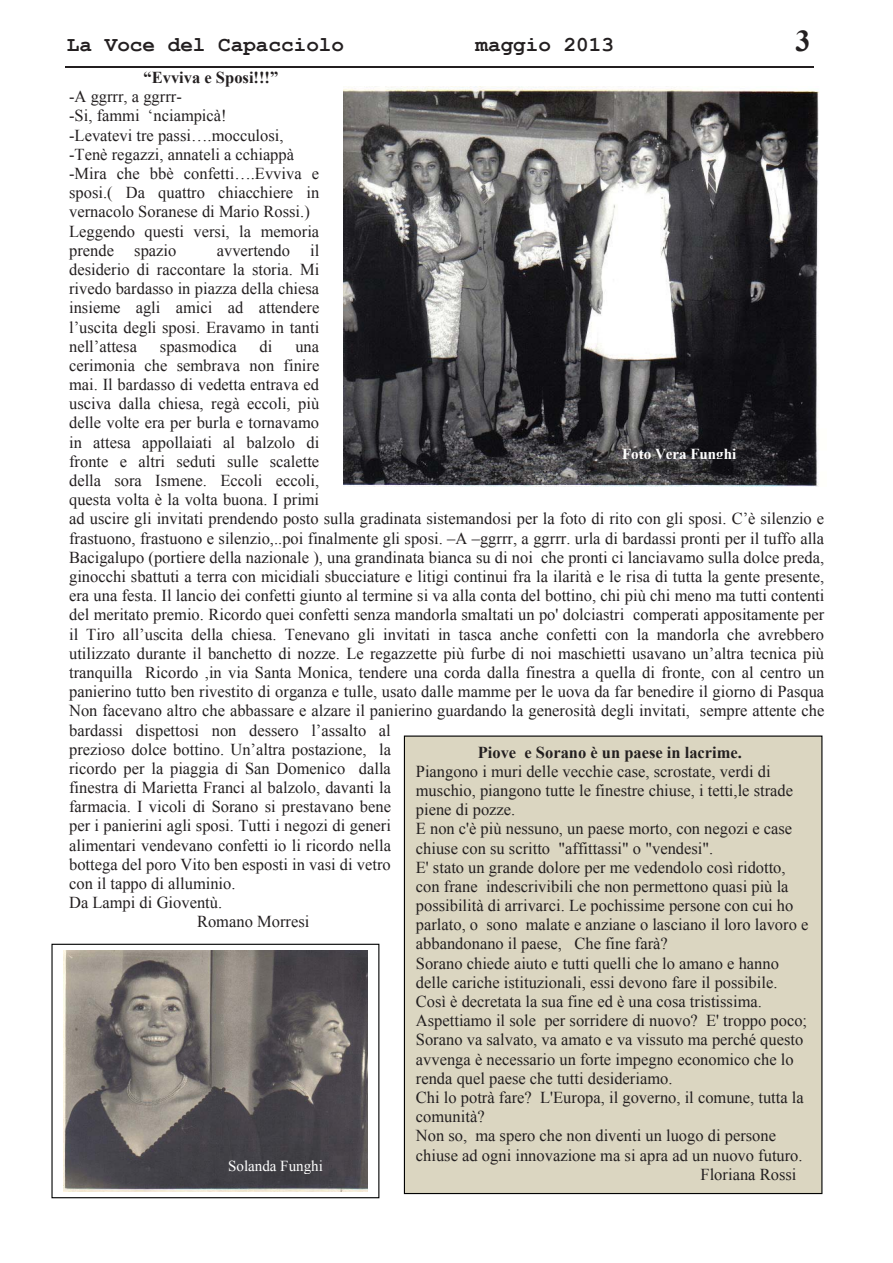
<style>
.page{position:relative;width:893px;height:1263px;background:#fff}
.page>*{position:absolute;margin:0;border:0;box-sizing:border-box;transform-origin:0 0}
.t1{font:700 30.3px "Times New Roman";color:#231f20}
.t2{font:700 21.15px "Courier New";color:#231f20}
.t3{font:16.65px/19.2px "Times New Roman";color:#231f20}
.t4{font:700 16.65px "Times New Roman";color:#231f20}
.t5{font:700 15.15px "Times New Roman";color:#fff}
.t6{font:15.15px "Times New Roman";color:#fff}
</style>
<div class="page">
<hr style="left:65px;top:67px;width:748px;height:1px;background:#231f20">
<div style="left:404px;top:736px;width:418px;height:458px;background:#dbd6c1"></div>
<img style="left:344px;top:86px;width:475px;height:400px">
<div style="left:51px;top:944px;width:328px;height:254px;border:1px solid #010202"></div>
<img style="left:63px;top:950px;width:304px;height:242px">
<p class="t2" style="left:67px;top:33px;width:279px">La Voce del Capacciolo</p>
<p class="t2" style="left:475px;top:33px;width:140px">maggio 2013</p>
<h1 class="t1" style="left:795px;top:24px;width:16px">3</h1>
<p class="t4" style="left:144px;top:68px;width:136px">“Evviva e Sposi!!!”</p>
<p class="t3" style="left:69px;top:87px;width:252px">-A ggrrr, a ggrrr-<br>-Si, fammi ‘nciampicà!<br>-Levatevi tre passi….mocculosi, -Tenè regazzi, annateli a cchiappà -Mira che bbè confetti….Evviva e sposi.( Da quattro chiacchiere in vernacolo Soranese di Mario Rossi.)<br>Leggendo questi versi, la memoria prende spazio</p>
<p class="t3" style="left:69px;top:241px;width:252px;text-align:justify;text-indent:148px">avvertendo il desiderio di raccontare la storia. Mi rivedo bardasso in piazza della chiesa insieme agli amici ad attendere l’uscita degli sposi. Eravamo in tanti nell’attesa</p>
<p class="t3" style="left:160px;top:337px;width:78px">spasmodica</p>
<p class="t3" style="left:260px;top:337px;width:14px">di</p>
<p class="t3" style="left:295px;top:337px;width:25px">una</p>
<p class="t3" style="left:69px;top:356px;width:252px">cerimonia che sembrava non finire</p>
<p class="t3" style="left:69px;top:375px;width:252px">mai. Il bardasso di vedetta entrava ed</p>
<p class="t3" style="left:69px;top:394px;width:252px">usciva dalla chiesa, regà eccoli, più</p>
<p class="t3" style="left:69px;top:413px;width:251px">delle volte era per burla e tornavamo</p>
<p class="t3" style="left:69px;top:432px;width:252px">in attesa appollaiati al balzolo di</p>
<p class="t3" style="left:69px;top:452px;width:252px">fronte e altri seduti sulle scalette</p>
<p class="t3" style="left:69px;top:471px;width:252px">della sora Ismene. Eccoli eccoli,</p>
<p class="t3" style="left:69px;top:490px;width:252px">questa volta è la volta buona. I primi</p>
<p class="t3" style="left:69px;top:509px;width:756px">ad uscire gli invitati prendendo posto sulla gradinata sistemandosi per la foto di rito con gli sposi. C’è silenzio e</p>
<p class="t3" style="left:69px;top:528px;width:756px">frastuono, frastuono e silenzio,..poi finalmente gli sposi. –A –ggrrr, a ggrrr. urla di bardassi pronti per il tuffo alla</p>
<p class="t3" style="left:69px;top:548px;width:757px">Bacigalupo (portiere della nazionale ), una grandinata bianca su di noi che pronti ci lanciavamo sulla dolce preda,</p>
<p class="t3" style="left:69px;top:567px;width:756px">ginocchi sbattuti a terra con micidiali sbucciature e litigi continui fra la ilarità e le risa di tutta la gente presente,</p>
<p class="t3" style="left:69px;top:586px;width:757px">era una festa. Il lancio dei confetti giunto al termine si va alla conta del bottino, chi più chi meno ma tutti contenti</p>
<p class="t3" style="left:69px;top:605px;width:757px">del meritato premio. Ricordo quei confetti senza mandorla smaltati un po' dolciastri comperati appositamente per</p>
<p class="t3" style="left:69px;top:624px;width:756px">il Tiro all’uscita della chiesa. Tenevano gli invitati in tasca anche confetti con la mandorla che avrebbero</p>
<p class="t3" style="left:69px;top:644px;width:756px">utilizzato durante il banchetto di nozze. Le regazzette più furbe di noi maschietti usavano un’altra tecnica più</p>
<p class="t3" style="left:69px;top:663px;width:757px">tranquilla Ricordo ,in via Santa Monica, tendere una corda dalla finestra a quella di fronte, con al centro un</p>
<p class="t3" style="left:69px;top:682px;width:756px">panierino tutto ben rivestito di organza e tulle, usato dalle mamme per le uova da far benedire il giorno di Pasqua</p>
<p class="t3" style="left:69px;top:701px;width:757px">Non facevano altro che abbassare e alzare il panierino guardando la generosità degli invitati, sempre attente che</p>
<p class="t3" style="left:69px;top:720px;width:323px">bardassi dispettosi non dessero l’assalto al</p>
<p class="t3" style="left:69px;top:740px;width:323px">prezioso dolce bottino. Un’altra postazione, la</p>
<p class="t3" style="left:69px;top:759px;width:323px">ricordo per la piaggia di San Domenico dalla</p>
<p class="t3" style="left:69px;top:778px;width:323px">finestra di Marietta Franci al balzolo, davanti la</p>
<p class="t3" style="left:69px;top:797px;width:323px">farmacia. I vicoli di Sorano si prestavano bene</p>
<p class="t3" style="left:69px;top:816px;width:323px">per i panierini agli sposi. Tutti i negozi di generi</p>
<p class="t3" style="left:69px;top:835px;width:323px">alimentari vendevano confetti io li ricordo nella</p>
<p class="t3" style="left:69px;top:855px;width:323px">bottega del poro Vito ben esposti in vasi di vetro</p>
<p class="t3" style="left:69px;top:874px;width:168px">con il tappo di alluminio.</p>
<p class="t3" style="left:69px;top:893px;width:155px">Da Lampi di Gioventù.</p>
<p class="t3" style="left:197px;top:912px;width:114px">Romano Morresi</p>
<p class="t5" style="left:622px;top:445px;width:116px">Foto Vera Funghi</p>
<p class="t4" style="left:478px;top:743px;width:266px">Piove e Sorano è un paese in lacrime.</p>
<p class="t3" style="left:416px;top:761px;width:356px">Piangono i muri delle vecchie case, scrostate, verdi di</p>
<p class="t3" style="left:416px;top:781px;width:379px">muschio, piangono tutte le finestre chiuse, i tetti,le strade</p>
<p class="t3" style="left:416px;top:800px;width:101px">piene di pozze.</p>
<p class="t3" style="left:416px;top:819px;width:378px">E non c'è più nessuno, un paese morto, con negozi e case</p>
<p class="t3" style="left:416px;top:838px;width:299px">chiuse con su scritto "affittassi" o "vendesi".</p>
<p class="t3" style="left:416px;top:858px;width:371px">E' stato un grande dolore per me vedendolo così ridotto,</p>
<p class="t3" style="left:416px;top:877px;width:374px">con frane indescrivibili che non permettono quasi più la</p>
<p class="t3" style="left:416px;top:896px;width:379px">possibilità di arrivarci. Le pochissime persone con cui ho</p>
<p class="t3" style="left:416px;top:915px;width:394px">parlato, o sono malate e anziane o lasciano il loro lavoro e</p>
<p class="t3" style="left:416px;top:934px;width:254px">abbandonano il paese, Che fine farà?</p>
<p class="t3" style="left:416px;top:953px;width:365px">Sorano chiede aiuto e tutti quelli che lo amano e hanno</p>
<p class="t3" style="left:416px;top:973px;width:363px">delle cariche istituzionali, essi devono fare il possibile.</p>
<p class="t3" style="left:416px;top:992px;width:348px">Così è decretata la sua fine ed è una cosa tristissima.</p>
<p class="t3" style="left:416px;top:1011px;width:393px">Aspettiamo il sole per sorridere di nuovo? E' troppo poco;</p>
<p class="t3" style="left:416px;top:1030px;width:389px">Sorano va salvato, va amato e va vissuto ma perché questo</p>
<p class="t3" style="left:416px;top:1049px;width:379px">avvenga è necessario un forte impegno economico che lo</p>
<p class="t3" style="left:416px;top:1069px;width:258px">renda quel paese che tutti desideriamo.</p>
<p class="t3" style="left:416px;top:1088px;width:389px">Chi lo potrà fare? L'Europa, il governo, il comune, tutta la</p>
<p class="t3" style="left:416px;top:1107px;width:70px">comunità?</p>
<p class="t3" style="left:416px;top:1126px;width:362px">Non so, ma spero che non diventi un luogo di persone</p>
<p class="t3" style="left:416px;top:1145px;width:388px">chiuse ad ogni innovazione ma si apra ad un nuovo futuro.</p>
<p class="t3" style="left:700px;top:1165px;width:97px">Floriana Rossi</p>
<p class="t6" style="left:228px;top:1157px;width:96px">Solanda Funghi</p>
</div>
